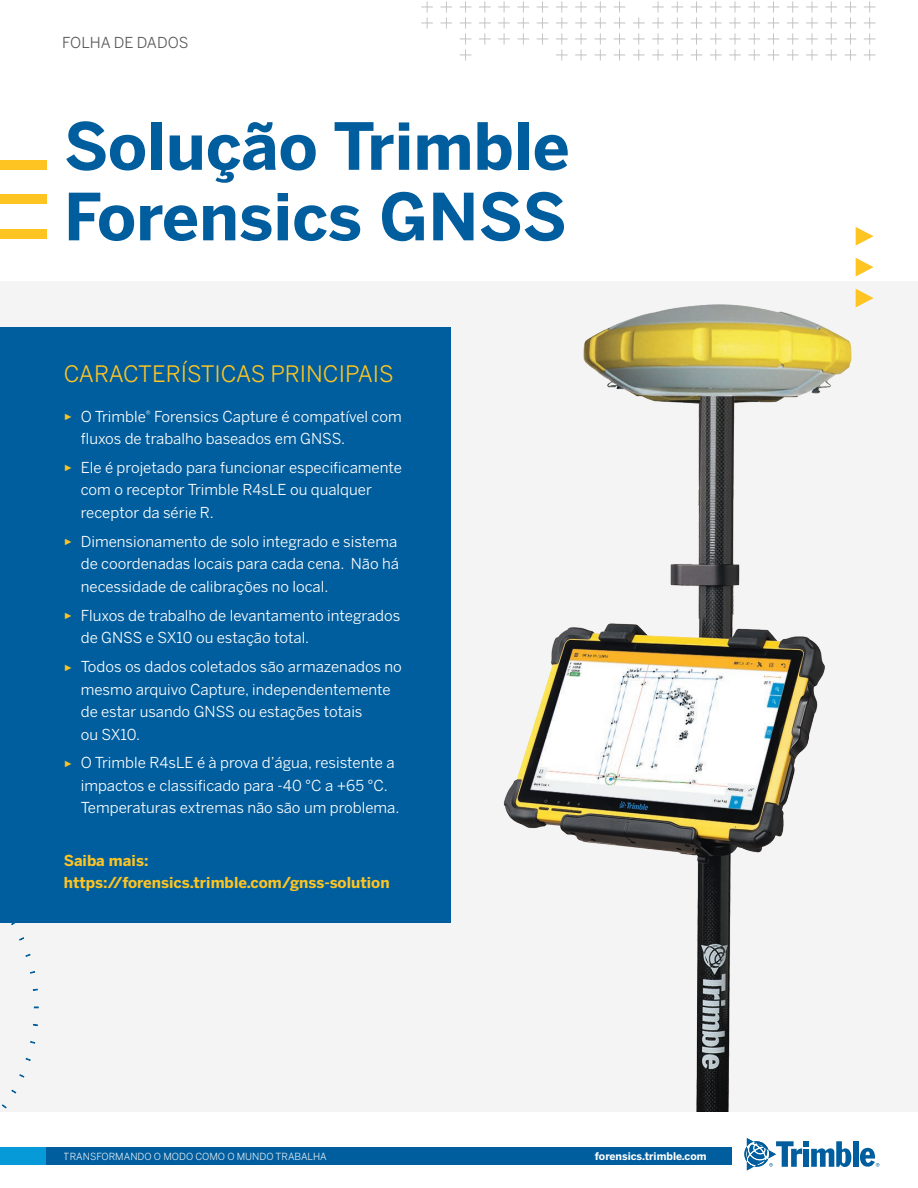
<style>
.page{position:relative;width:918px;height:1188px;background:#fff}
.page>*{position:absolute;margin:0;border:0;box-sizing:border-box;transform-origin:0 0}
.t1{font:700 64.35px/70.5px "Benton Sans";color:#005e9e}
.t2{font:22.5px "Benton Sans";color:#fec422}
.t3{font:15px/22.5px "Benton Sans";color:#fff}
.t4{font:700 15px/22.5px "Benton Sans";color:#fec422}
.t5{font:15px "Benton Sans";color:#57585a}
.t6{font:700 10.5px "Benton Sans";color:#fff}
.t7{font:9.75px "Benton Sans";color:#fff}
.s1{font-family:"Arial";font-size:9px;color:#fec422}
</style>
<div class="page">
<div style="left:0;top:281px;width:918px;height:830px;background:#f4f4f4"></div>
<svg style="left:30px;top:1041px;width:5px;height:3px"></svg>
<svg style="left:25px;top:1058px;width:6px;height:3px"></svg>
<svg style="left:19px;top:1074px;width:6px;height:4px"></svg>
<svg style="left:11px;top:1089px;width:6px;height:5px"></svg>
<svg style="left:2px;top:1104px;width:5px;height:5px"></svg>
<svg style="left:19px;top:937px;width:5px;height:4px"></svg>
<svg style="left:25px;top:954px;width:6px;height:3px"></svg>
<svg style="left:30px;top:971px;width:5px;height:3px"></svg>
<svg style="left:33px;top:988px;width:5px;height:3px"></svg>
<svg style="left:421px;top:1px;width:455px;height:60px"></svg>
<div style="left:0;top:327px;width:451px;height:596px;background:#005e9e"></div>
<div style="left:0;top:160px;width:47px;height:10px;background:#fec422"></div>
<div style="left:0;top:194px;width:47px;height:10px;background:#fec422"></div>
<div style="left:0;top:229px;width:47px;height:10px;background:#fec422"></div>
<div style="left:853px;top:1141px;width:5px;height:26px;background:#005e9e"></div>
<svg style="left:744px;top:1138px;width:107px;height:32px"></svg>
<svg style="left:860px;top:1148px;width:19px;height:19px"></svg>
<div style="left:0;top:1147px;width:730px;height:18px;background:#069ad9"></div>
<div style="left:47px;top:1147px;width:685px;height:18px;background:#005e9e"></div>
<img style="left:491px;top:227px;width:427px;height:885px">
<p class="t5" style="left:62px;top:32px;width:128px">FOLHA DE DADOS</p>
<h1 class="t1" style="left:64px;top:109px;width:507px">Solução Trimble<br>Forensics GNSS</h1>
<h2 class="t2" style="left:64px;top:358px;width:332px">CARACTERÍSTICAS PRINCIPAIS</h2>
<p class="t3" style="left:81px;top:404px;width:322px;text-indent:-17px"><span class="s1">►</span> O Trimble<sup>®</sup> Forensics Capture é compatível com fluxos de trabalho baseados em GNSS.</p>
<p class="t3" style="left:81px;top:455px;width:323px;text-indent:-17px"><span class="s1">►</span> Ele é projetado para funcionar especificamente com o receptor Trimble R4sLE ou qualquer receptor da série R.</p>
<p class="t3" style="left:81px;top:529px;width:320px;text-indent:-17px"><span class="s1">►</span> Dimensionamento de solo integrado e sistema de coordenadas locais para cada cena. Não há necessidade de calibrações no local.</p>
<p class="t3" style="left:81px;top:603px;width:321px;text-indent:-17px"><span class="s1">►</span> Fluxos de trabalho de levantamento integrados de GNSS e SX10 ou estação total.</p>
<p class="t3" style="left:81px;top:655px;width:323px;text-indent:-17px"><span class="s1">►</span> Todos os dados coletados são armazenados no mesmo arquivo Capture, independentemente de estar usando GNSS ou estações totais<br>ou SX10.</p>
<p class="t3" style="left:81px;top:751px;width:320px;text-indent:-17px"><span class="s1">►</span> O Trimble R4sLE é à prova d’água, resistente a impactos e classificado para -40 °C a +65 °C.<br>Temperaturas extremas não são um problema.</p>
<p class="t4" style="left:64px;top:849px;width:327px">Saiba mais: https://forensics.trimble.com/gnss-solution</p>
<p class="t7" style="left:64px;top:1149px;width:265px">TRANSFORMANDO O MODO COMO O MUNDO TRABALHA</p>
<p class="t6" style="left:595px;top:1148px;width:113px">forensics.trimble.com</p>
</div>
